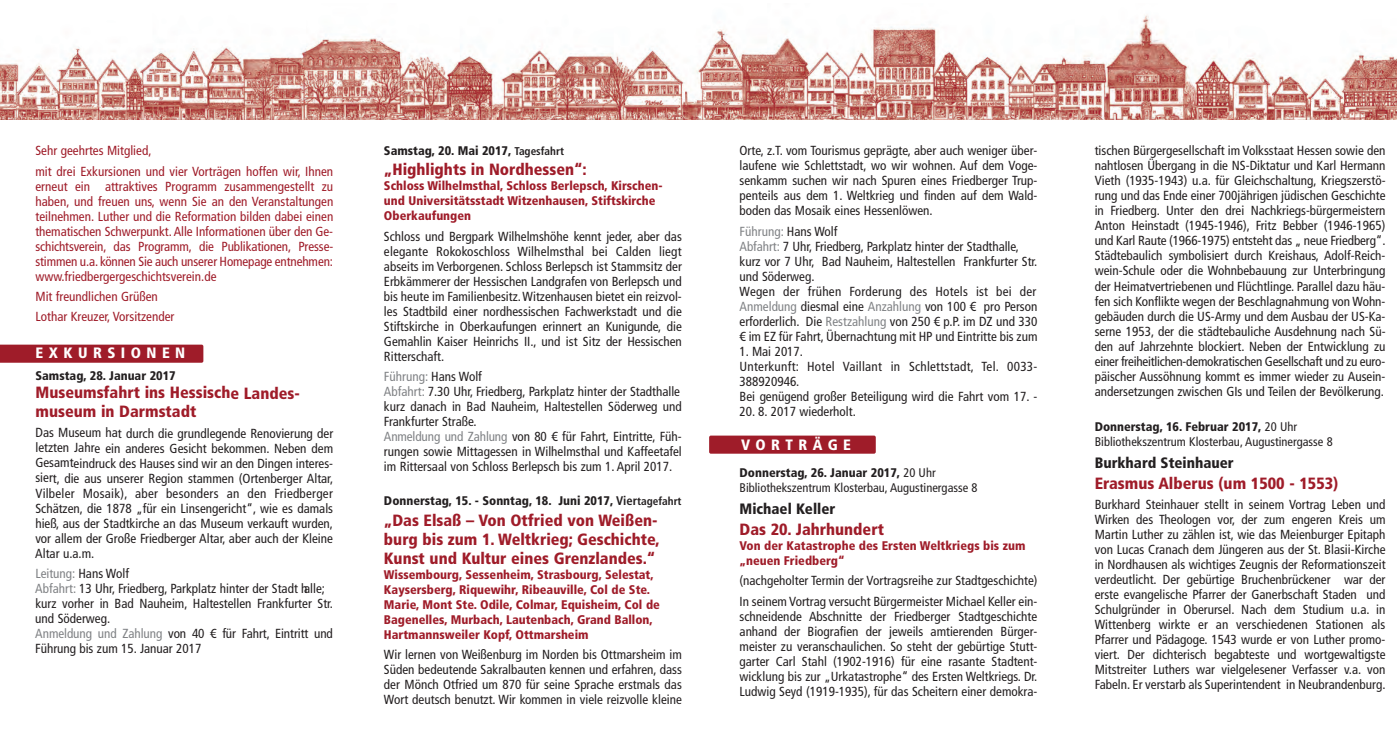
<style>
.page{position:relative;width:1397px;height:745px;background:#fff}
.page>*{position:absolute;margin:0;border:0;box-sizing:border-box;transform-origin:0 0}
.t1{font:900 condensed 16.25px/18.8px "Frutiger LT Std";color:#9f1c29}
.t2{font:900 condensed 15px "Frutiger LT Std";color:#231f20}
.t3{font:900 condensed 15px "Frutiger LT Std";letter-spacing:.365em;color:#fff}
.t4{font:condensed 13.12px/15px "Frutiger LT Std";color:#231f20;text-align:justify}
.t5{font:condensed 13.12px/15px "Frutiger LT Std";color:#9f1c29}
.t6{font:900 condensed 12.5px/15px "Frutiger LT Std";color:#9f1c29}
.t7{font:condensed 12.5px/15px "Frutiger LT Std";color:#231f20}
.t8{font:900 condensed 12.5px "Frutiger LT Std";color:#231f20}
.s1{color:#808285}
.s2{font-weight:700;font-size:11.25px}
.s3{font-weight:700}
.s4{font-weight:900}
</style>
<div class="page">
<div style="left:0;top:344px;width:203px;height:18px;background:#9f1c29"></div>
<img style="left:0;top:15px;width:1396px;height:104px">
<div style="left:709px;top:435px;width:166px;height:18px;background:#9f1c29;border-radius:2px"></div>
<p class="t5" style="left:35px;top:141px;width:299px;line-height:20.4px">Sehr geehrtes Mitglied,<br>mit drei Exkursionen und vier Vorträgen hoffen wir, Ihnen</p>
<p class="t5" style="left:35px;top:179px;width:299px;text-align:justify">erneut ein attraktives Programm zusammengestellt zu haben, und freuen uns, wenn Sie an den Veranstaltungen teilnehmen. Luther und die Reformation bilden dabei einen thematischen Schwerpunkt. Alle Informationen über den Ge - schichtsverein, das Programm, die Publikationen, Pres se - stimmen u.a. können Sie auch unserer Homepage entnehmen: www.friedbergergeschichtsverein.de</p>
<p class="t5" style="left:35px;top:287px;width:140px;line-height:20.4px">Mit freundlichen Grüßen<br>Lothar Kreuzer, Vorsitzender</p>
<p class="t3" style="left:36px;top:346px;width:151px">EXKURSIONEN</p>
<p class="t8" style="left:36px;top:370px;width:142px">Samstag, 28. Januar 2017</p>
<p class="t1" style="left:36px;top:384px;width:266px">Museumsfahrt ins Hessische Landes - museum in Darmstadt</p>
<p class="t4" style="left:35px;top:426px;width:299px">Das Museum hat durch die grundlegende Renovierung der letzten Jahre ein anderes Gesicht bekommen. Neben dem Gesamteindruck des Hauses sind wir an den Dingen interes&shy;siert, die aus unserer Region stammen (Ortenberger Altar, Vilbeler Mosaik), aber besonders an den Friedberger Schätzen, die 1878 „für ein Linsengericht“, wie es damals hieß, aus der Stadtkirche an das Museum verkauft wurden, vor allem der Große Friedberger Altar, aber auch der Kleine Altar u.a.m.</p>
<p class="t4" style="left:35px;top:566px;width:299px;text-align:left"><span class="s1">Leitung:</span> Hans Wolf<br><span class="s1">Abfahrt:</span> 13 Uhr, Friedberg, Parkplatz hinter der Stadt halle; kurz vorher in Bad Nauheim, Haltestellen Frankfurter Str. und Söderweg.<br><span class="s1">Anmeldung und Zahlung</span> von 40 € für Fahrt, Eintritt und Führung bis zum 15. Januar 2017</p>
<p class="t8" style="left:384px;top:145px;width:181px">Samstag, 20. Mai 2017, <span class="s2">Tagesfahrt</span></p>
<p class="t1" style="left:384px;top:161px;width:204px">„Highlights in Nordhessen“:</p>
<p class="t6" style="left:384px;top:179px;width:280px">Schloss Wilhelmsthal, Schloss Berlepsch, Kirschen&shy;und Universitätsstadt Witzenhausen, Stiftskirche<br>Oberkaufungen</p>
<p class="t4" style="left:384px;top:229px;width:299px">Schloss und Bergpark Wilhelmshöhe kennt jeder, aber das elegante Rokokoschloss Wilhelmsthal bei Calden liegt abseits im Verborgenen. Schloss Berlepsch ist Stammsitz der Erbkämmerer der Hessischen Landgrafen von Berlepsch und bis heute im Familienbesitz. Witzenhausen bietet ein reizvol&shy;les Stadtbild einer nordhessischen Fachwerkstadt und die Stiftskirche in Oberkaufungen erinnert an Kunigunde, die Gemahlin Kaiser Heinrichs II., und ist Sitz der Hessischen Ritterschaft.</p>
<p class="t4" style="left:384px;top:370px;width:299px;text-align:left"><span class="s1">Führung:</span> Hans Wolf<br><span class="s1">Abfahrt:</span> 7.30 Uhr, Friedberg, Parkplatz hinter der Stadthalle kurz danach in Bad Nauheim, Haltestellen Söderweg und Frankfurter Straße.<br><span class="s1">Anmeldung und Zahlung</span> von 80 € für Fahrt, Eintritte, Füh - rungen sowie Mittagessen in Wilhelmsthal und Kaffee tafel im Rittersaal von Schloss Berlepsch bis zum 1. April 2017.</p>
<p class="t8" style="left:384px;top:495px;width:299px">Donnerstag, 15. - Sonntag, 18. Juni 2017, <span class="s3">Vier</span><span class="s2">tagefahrt</span></p>
<p class="t1" style="left:384px;top:512px;width:277px">„Das Elsaß – Von Otfried von Weißen - burg bis zum 1. Weltkrieg; Geschichte,<br>Kunst und Kultur eines Grenzlandes.“</p>
<p class="t6" style="left:384px;top:567px;width:277px">Wissembourg, Sessenheim, Strasbourg, Selestat, Kaysersberg, Riquewihr, Ribeauville, Col de Ste.<br>Marie, Mont Ste. Odile, Colmar, Equisheim, Col de Bagenelles, Murbach, Lautenbach, Grand Ballon, Hartmannsweiler Kopf, Ottmarsheim</p>
<p class="t4" style="left:384px;top:647px;width:299px">Wir lernen von Weißenburg im Norden bis Ottmarsheim im Süden bedeutende Sakralbauten kennen und erfahren, dass der Mönch Otfried um 870 für seine Sprache erstmals das Wort deutsch benutzt. Wir kommen in viele reizvolle kleine</p>
<p class="t4" style="left:739px;top:144px;width:299px">Orte, z.T. vom Tourismus geprägte, aber auch weniger über&shy;laufene wie Schlettstadt, wo wir wohnen. Auf dem Voge - senkamm suchen wir nach Spuren eines Friedberger Trup - penteils aus dem 1. Weltkrieg und finden auf dem Wald - boden das Mosaik eines Hessenlöwen.</p>
<p class="t4" style="left:739px;top:224px;width:299px;text-align:left"><span class="s1">Führung:</span> Hans Wolf<br><span class="s1">Abfahrt:</span> 7 Uhr, Friedberg, Parkplatz hinter der Stadthalle, kurz vor 7 Uhr, Bad Nauheim, Haltestellen Frankfurter Str. und Söderweg.<br>Wegen der frühen Forderung des Hotels ist bei der <span class="s1">Anmeldung</span> diesmal eine <span class="s1">Anzahlung</span> von 100 € pro Person erforderlich. Die <span class="s1">Restzahlung</span> von 250 € p.P. im DZ und 330 € im EZ für Fahrt, Übernachtung mit HP und Eintritte bis zum</p>
<p class="t4" style="left:739px;top:344px;width:299px;text-align:left">1. Mai 2017.<br>Unterkunft: Hotel Vaillant in Schlettstadt, Tel. 0033- 388920946.<br>Bei genügend großer Beteiligung wird die Fahrt vom 17. -</p>
<p class="t4" style="left:739px;top:404px;width:118px">20. 8. 2017 wiederholt.</p>
<p class="t3" style="left:741px;top:438px;width:111px">VORTRÄGE</p>
<p class="t7" style="left:739px;top:466px;width:239px"><span class="s4">Donnerstag, 26. Januar 2017,</span> 20 Uhr<br>Bibliothekszentrum Klosterbau, Augustinergasse 8</p>
<p class="t2" style="left:739px;top:502px;width:97px">Michael Keller</p>
<p class="t1" style="left:739px;top:520px;width:146px">Das 20. Jahrhundert</p>
<p class="t6" style="left:739px;top:538px;width:287px">Von der Katastrophe des Ersten Weltkriegs bis zum „neuen Friedberg“</p>
<p class="t4" style="left:739px;top:571px;width:299px;line-height:20.4px">(nachgeholter Termin der Vortragsreihe zur Stadtgeschichte)<br>In seinem Vortrag versucht Bürgermeister Michael Keller ein-</p>
<p class="t4" style="left:739px;top:609px;width:299px">schneidende Abschnitte der Friedberger Stadtgeschichte anhand der Biografien der jeweils amtierenden Bürger - meister zu veranschaulichen. So steht der gebürtige Stutt - garter Carl Stahl (1902-1916) für eine rasante Stadtent - wicklung bis zur „Urkatastrophe“ des Ersten Weltkriegs. Dr.<br>Ludwig Seyd (1919-1935), für das Scheitern einer demokra-</p>
<p class="t4" style="left:1094px;top:144px;width:292px">tischen Bürgergesellschaft im Volksstaat Hessen sowie den nahtlosen Übergang in die NS-Diktatur und Karl Hermann Vieth (1935-1943) u.a. für Gleichschaltung, Kriegszer stö - rung und das Ende einer 700jährigen jüdischen Geschichte in Friedberg. Unter den drei Nachkriegs-bürgermeistern Anton Heinstadt (1945-1946), Fritz Bebber (1946-1965) und Karl Raute (1966-1975) entsteht das „ neue Fried berg“.<br>Städtebaulich symbolisiert durch Kreishaus, Adolf-Reich - wein-Schule oder die Wohnbebauung zur Unter brin gung der Heimatvertriebenen und Flüchtlinge. Parallel dazu häu&shy;fen sich Konflikte wegen der Beschlagnahmung von Wohn - gebäuden durch die US-Army und dem Ausbau der US-Ka - ser ne 1953, der die städtebauliche Ausdehnung nach Sü - den auf Jahrzehnte blockiert. Neben der Entwicklung zu einer freiheitlichen-demokratischen Gesellschaft und zu euro - päischer Aussöhnung kommt es immer wieder zu Aus ein - andersetzungen zwischen GIs und Teilen der Bevöl ke rung.</p>
<p class="t7" style="left:1094px;top:420px;width:239px"><span class="s4">Donnerstag, 16. Februar 2017,</span> 20 Uhr<br>Bibliothekszentrum Klosterbau, Augustinergasse 8</p>
<p class="t2" style="left:1094px;top:456px;width:140px">Burkhard Steinhauer</p>
<p class="t1" style="left:1094px;top:475px;width:245px">Erasmus Alberus (um 1500 - 1553)</p>
<p class="t4" style="left:1094px;top:498px;width:292px">Burkhard Steinhauer stellt in seinem Vortrag Leben und Wirken des Theologen vor, der zum engeren Kreis um Martin Luther zu zählen ist, wie das Meienburger Epitaph von Lucas Cranach dem Jüngeren aus der St. Blasii-Kirche in Nordhausen als wichtiges Zeugnis der Reformationszeit verdeutlicht. Der gebürtige Bruchenbrückener war der erste evangelische Pfarrer der Ganerbschaft Staden und Schulgründer in Oberursel. Nach dem Studium u.a. in Wittenberg wirkte er an verschiedenen Stationen als Pfarrer und Pädagoge. 1543 wurde er von Luther promo&shy;viert. Der dichterisch begabteste und wortgewaltigste Mitstreiter Luthers war vielgelesener Verfasser v.a. von Fabeln. Er verstarb als Superintendent in Neubrandenburg.</p>
</div>
